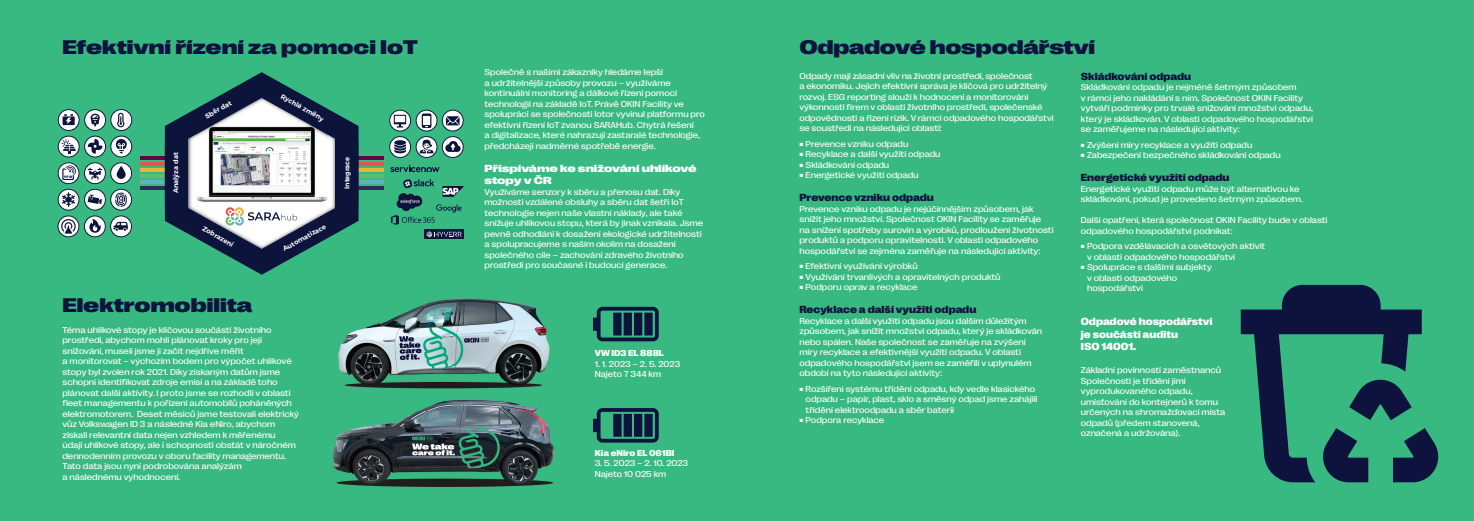
<style>
.page{position:relative;width:1474px;height:521px;background:#fff}
.page>*{position:absolute;margin:0;border:0;box-sizing:border-box;transform-origin:0 0}
.t1{font:20.12px "Right Grotesk Spatial Dark";color:#0d133d}
.t2{font:10.5px "Right Grotesk Wide Dark";color:#0d133d}
.t3{font:10.5px/12.6px "Right Grotesk Wide Dark";color:#fff}
.t4{font:10.5px/12.6px "Right Grotesk Spatial Dark";color:#fff}
.t5{font:expanded 8.75px/10.5px "Right Grotesk";color:#fff}
.t6{font:8.75px "Right Grotesk Wide Dark";color:#fff}
.t7{font:600 6.74px "Montserrat";color:#fff}
.s1{font-size:6.12px}
</style>
<div class="page">
<div style="left:0;top:0;width:737px;height:521px;background:#39b982"></div>
<div style="left:737px;top:0;width:736px;height:521px;background:#39b982"></div>
<hr style="left:140px;top:156px;width:243px;height:4px;background:#5e0643">
<hr style="left:140px;top:186px;width:243px;height:4px;background:#2e2d54">
<hr style="left:140px;top:162px;width:243px;height:4px;background:#e65450">
<hr style="left:140px;top:168px;width:243px;height:4px;background:#e5b639">
<hr style="left:140px;top:180px;width:243px;height:4px;background:#64b1ba">
<hr style="left:140px;top:174px;width:243px;height:4px;background:#5fbd73">
<svg style="left:165px;top:72px;width:193px;height:203px"></svg>
<svg style="left:188px;top:97px;width:147px;height:152px;background:#7e8a97"></svg>
<svg style="left:57px;top:109px;width:75px;height:128px"></svg>
<svg style="left:391px;top:179px;width:73px;height:46px"></svg>
<svg style="left:390px;top:165px;width:49px;height:8px"></svg>
<div style="left:424px;top:230px;width:40px;height:9px;background:#0d143c"></div>
<svg style="left:426px;top:231px;width:35px;height:6px"></svg>
<svg style="left:389px;top:110px;width:74px;height:48px"></svg>
<div style="left:394px;top:140px;width:12px;height:5px;background:#0d143c;border-radius:50%"></div>
<img style="left:338px;top:298px;width:212px;height:91px">
<img style="left:332px;top:399px;width:222px;height:88px">
<svg style="left:593px;top:307px;width:65px;height:34px"></svg>
<svg style="left:593px;top:408px;width:65px;height:35px"></svg>
<svg style="left:1240px;top:285px;width:199px;height:197px"></svg>
<img style="left:196px;top:135px;width:132px;height:69px">
<img style="left:196px;top:124px;width:132px;height:11px">
<h1 class="t1" style="left:62px;top:36px;width:357px">Efektivní řízení za pomoci IoT</h1>
<p class="t7" style="left:203px;top:112px;width:31px;rotate:-29deg">Sběr dat</p>
<p class="t7" style="left:284px;top:91px;width:50px;rotate:29deg">Rychlé změny</p>
<p class="t7" style="left:170px;top:193px;width:42px;rotate:-90deg">Analýza dat</p>
<p class="t7" style="left:342px;top:189px;width:34px;rotate:-90deg">Integrace</p>
<p class="t7" style="left:206px;top:223px;width:36px;rotate:29deg">Zobrazení</p>
<h1 class="t1" style="left:62px;top:294px;width:191px">Elektromobilita</h1>
<p class="t7" style="left:281px;top:244px;width:49px;rotate:-29deg">Automatizace</p>
<p class="t5" style="left:62px;top:324px;width:238px">Téma uhlíkové stopy je klíčovou součástí životního prostředí, abychom mohli plánovat kroky pro její snižování, museli jsme ji začít nejdříve měřit<br>a monitorovat – výchozím bodem pro výpočet uhlíkové stopy byl zvolen rok 2021. Díky získaným datům jsme schopni identifikovat zdroje emisí a na základě toho plánovat další aktivity. I proto jsme se rozhodli v oblasti fleet managementu k pořízení automobilů poháněných elektromotorem. Deset měsíců jsme testovali elektrický vůz Volkswagen ID 3 a následně Kia eNiro, abychom získali relevantní data nejen vzhledem k měřenému<br>údaji uhlíkové stopy, ale i schopnosti obstát v náročném dennodenním provozu v oboru facility managementu.<br>Tato data jsou nyní podrobována analýzám<br>a následnému vyhodnocení.</p>
<p class="t5" style="left:484px;top:67px;width:222px">Společně s našimi zákazníky hledáme lepší<br>a udržitelnější způsoby provozu – využíváme kontinuální monitoring a dálkové řízení pomocí technologií na základě IoT. Právě OKIN Facility ve spolupráci se společností Iotor vyvinul platformu pro efektivní řízení IoT zvanou SARAHub. Chytrá řešení<br>a digitalizace, které nahrazují zastaralé technologie, předcházejí nadměrné spotřebě energie.</p>
<p class="t4" style="left:484px;top:162px;width:213px">Přispíváme ke snižování uhlíkové stopy v ČR</p>
<p class="t5" style="left:484px;top:187px;width:220px">Využíváme senzory k sběru a přenosu dat. Díky možnosti vzdálené obsluhy a sběru dat šetří IoT technologie nejen naše vlastní náklady, ale také snižuje uhlíkovou stopu, která by jinak vznikala. Jsme pevně odhodláni k dosažení ekologické udržitelnosti a spolupracujeme s naším okolím na dosažení společného cíle – zachování zdravého životního prostředí pro současné i budoucí generace.</p>
<p class="t6" style="left:594px;top:348px;width:71px">VW ID3 EL 888L</p>
<p class="t5" style="left:594px;top:358px;width:87px">1. 1. 2023 – 2. 5. 2023<br>Najeto 7 344 km</p>
<p class="t6" style="left:594px;top:448px;width:81px">Kia eNiro EL 061BI</p>
<p class="t5" style="left:594px;top:458px;width:95px">3. 5. 2023 – 2. 10. 2023<br>Najeto 10 025 km</p>
<h1 class="t1" style="left:799px;top:36px;width:297px">Odpadové hospodářství</h1>
<p class="t2" style="left:1080px;top:70px;width:112px">Skládkování odpadu</p>
<p class="t5" style="left:1080px;top:82px;width:233px">Skládkování odpadu je nejméně šetrným způsobem<br>v rámci jeho nakládání s ním. Společnost OKIN Facility vytváří podmínky pro trvalé snižování množství odpadu, který je skládkován. V oblasti odpadového hospodářství se zaměřujeme na následující aktivity:</p>
<p class="t5" style="left:1080px;top:139px;width:173px"><span class="s1">■</span> Zvýšení míry recyklace a využíti odpadu</p>
<p class="t5" style="left:1080px;top:150px;width:201px"><span class="s1">■</span> Zabezpečení bezpečného skládkování odpadu</p>
<p class="t2" style="left:1080px;top:172px;width:150px">Energetické využití odpadu</p>
<p class="t5" style="left:1080px;top:184px;width:223px">Energetické využití odpadu může být alternativou ke skládkování, pokud je provedeno šetrným způsobem.</p>
<p class="t5" style="left:1080px;top:215px;width:248px">Další opatření, která společnost OKIN Facility bude v oblasti odpadového hospodářství podnikat:</p>
<p class="t5" style="left:1087px;top:241px;width:180px;text-indent:-6px"><span class="s1">■</span> Podpora vzdělávacích a osvětových aktivit v oblasti odpadového hospodářství</p>
<p class="t5" style="left:1087px;top:262px;width:126px;text-indent:-6px"><span class="s1">■</span> Spolupráce s dalšími subjekty v oblasti odpadového hospodářství</p>
<p class="t3" style="left:1080px;top:315px;width:133px">Odpadové hospodářství je součástí auditu<br>ISO 14001.</p>
<p class="t5" style="left:1080px;top:365px;width:146px">Základní povinností zaměstnanců<br>Společnosti je třídění jimi vyprodukovaného odpadu, umísťování do kontejnerů k tomu určených na shromažďovací místa odpadů (předem stanovená, označená a udržována).</p>
<p class="t5" style="left:799px;top:70px;width:256px">Odpady mají zásadní vliv na životní prostředí, společnost<br>a ekonomiku. Jejich efektivní správa je klíčová pro udržitelný rozvoj. ESG reporting slouží k hodnocení a monitorování výkonnosti firem v oblasti životního prostředí, společenské odpovědnosti a řízení rizik. V rámci odpadového hospodářství se soustředí na následující oblasti:</p>
<p class="t5" style="left:799px;top:138px;width:110px"><span class="s1">■</span> Prevence vzniku odpadu</p>
<p class="t5" style="left:799px;top:149px;width:143px"><span class="s1">■</span> Recyklace a další využití odpadu</p>
<p class="t5" style="left:799px;top:159px;width:91px"><span class="s1">■</span> Skládkování odpadu</p>
<p class="t5" style="left:799px;top:170px;width:121px"><span class="s1">■</span> Energetické využití odpadu</p>
<p class="t2" style="left:799px;top:192px;width:136px">Prevence vzniku odpadu</p>
<p class="t5" style="left:799px;top:203px;width:256px">Prevence vzniku odpadu je nejúčinnějším způsobem, jak snížit jeho množství. Společnost OKIN Facility se zaměřuje na snížení spotřeby surovin a výrobků, prodloužení životnosti produktů a podporu opravitelnosti. V oblasti odpadového hospodářství se zejména zaměřuje na následující aktivity:</p>
<p class="t5" style="left:799px;top:261px;width:120px"><span class="s1">■</span> Efektivní využívání výrobků</p>
<p class="t5" style="left:799px;top:271px;width:203px"><span class="s1">■</span> Využívání trvanlivých a opravitelných produktů</p>
<p class="t5" style="left:799px;top:282px;width:120px"><span class="s1">■</span> Podporu oprav a recyklace</p>
<p class="t2" style="left:799px;top:304px;width:178px">Recyklace a další využití odpadu</p>
<p class="t5" style="left:799px;top:315px;width:244px">Recyklace a další využití odpadu jsou dalším důležitým způsobem, jak snížit množství odpadu, který je skládkován nebo spálen. Naše společnost se zaměřuje na zvýšení míry recyklace a efektivnější využití odpadu. V oblasti odpadového hospodářství jsem se zaměřili v uplynulém období na tyto následující aktivity:</p>
<p class="t5" style="left:805px;top:383px;width:233px;text-indent:-6px"><span class="s1">■</span> Rozšíření systému třídění odpadu, kdy vedle klasického odpadu – papír, plast, sklo a směsný odpad jsme zahájili třídění elektroodpadu a sběr baterií</p>
<p class="t5" style="left:799px;top:415px;width:86px"><span class="s1">■</span> Podpora recyklace</p>
</div>
